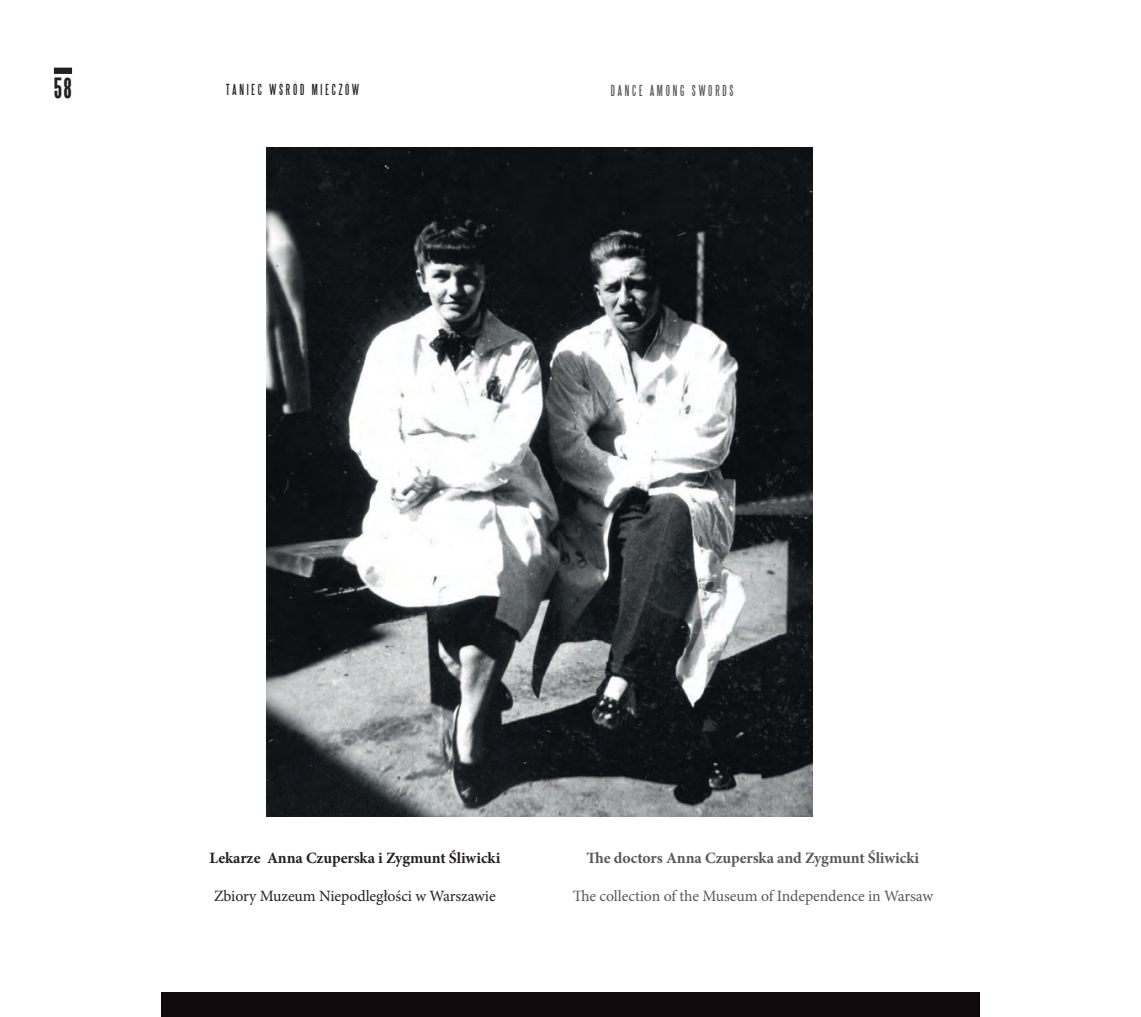
<style>
.page{position:relative;width:1141px;height:1017px;background:#fff}
.page>*{position:absolute;margin:0;border:0;box-sizing:border-box;transform-origin:0 0}
.t1{font:700 25.2px "Steelfish";color:#231f20}
.podpis_foto{font:15.75px "Minion Pro";letter-spacing:-.005em;color:#57585a}
.podpis_foto-2{font:700 15.75px "Minion Pro";letter-spacing:-.005em;color:#57585a}
.podpis_foto-3{font:700 15.75px "Minion Pro";letter-spacing:-.005em;color:#231f20}
.podpis_foto-4{font:15.75px "Minion Pro";letter-spacing:-.005em;color:#231f20}
.t2{font:14px "Steelfish";letter-spacing:.2em;color:#231f20}
.t3{font:14px "Steelfish";letter-spacing:.2em;color:#57585a}
</style>
<div class="page">
<div style="left:54px;top:68px;width:18px;height:6px;background:#231f20"></div>
<div style="left:161px;top:992px;width:819px;height:25px;background:#110a0c"></div>
<img style="left:267px;top:147px;width:545px;height:670px">
<h1 class="t1" style="left:54px;top:74px;width:20px">58</h1>
<p class="t2" style="left:226px;top:82px;width:134px">TANIEC WŚRÓD MIECZÓW</p>
<p class="t3" style="left:611px;top:83px;width:124px">DANCE AMONG SWORDS</p>
<p class="podpis_foto-3" style="left:209px;top:847px;width:292px">Lekarze Anna Czuperska i Zygmunt Śliwicki</p>
<p class="podpis_foto-4" style="left:214px;top:885px;width:283px">Zbiory Muzeum Niepodległości w Warszawie</p>
<p class="podpis_foto-2" style="left:587px;top:847px;width:334px">The doctors Anna Czuperska and Zygmunt Śliwicki</p>
<p class="podpis_foto" style="left:573px;top:885px;width:362px">The collection of the Museum of Independence in Warsaw</p>
</div>
